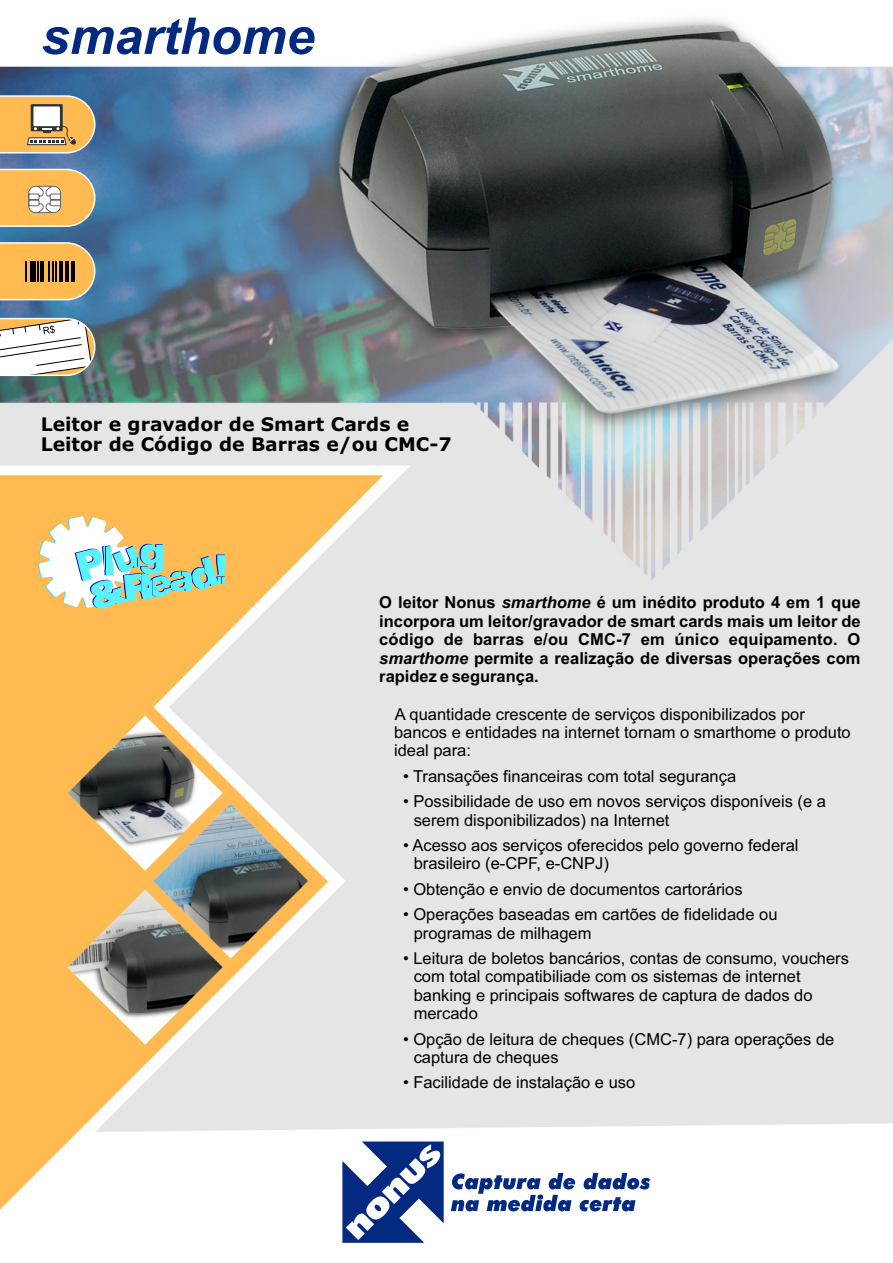
<style>
.page{position:relative;width:893px;height:1263px;background:#fff}
.page>*{position:absolute;margin:0;border:0;box-sizing:border-box;transform-origin:0 0}
.t1{font:italic 700 50.7px "Arial";color:#032a80}
.t2{font:700 18.75px/19.4px "Verdana";color:#000}
.t3{font:16.5px/18.5px "Arial";color:#000}
.t4{font:700 16.5px/18.5px "Arial";color:#000;text-align:justify}
.s1{font-style:italic}
</style>
<div class="page">
<img style="left:0;top:19px;width:893px;height:1190px">
<svg style="left:451px;top:1173px;width:199px;height:38px"></svg>
<svg style="left:342px;top:1141px;width:102px;height:102px"></svg>
<svg style="left:0;top:241px;width:96px;height:60px;background:#e3b162"></svg>
<hr style="left:25px;top:261px;width:2px;height:20px;background:#000">
<div style="left:30px;top:261px;width:5px;height:20px;background:#000"></div>
<hr style="left:37px;top:261px;width:2px;height:20px;background:#000">
<hr style="left:41px;top:261px;width:3px;height:20px;background:#000">
<hr style="left:48px;top:261px;width:2px;height:20px;background:#000">
<hr style="left:52px;top:261px;width:2px;height:20px;background:#000">
<hr style="left:55px;top:261px;width:2px;height:20px;background:#000">
<hr style="left:59px;top:261px;width:3px;height:20px;background:#000">
<hr style="left:66px;top:261px;width:3px;height:20px;background:#000">
<hr style="left:71px;top:261px;width:3px;height:20px;background:#000">
<svg style="left:0;top:95px;width:96px;height:59px;background:#dbb274"></svg>
<svg style="left:0;top:317px;width:96px;height:60px"></svg>
<svg style="left:38px;top:516px;width:188px;height:92px"></svg>
<svg style="left:0;top:168px;width:96px;height:60px;background:#e5ba77"></svg>
<h1 class="t1" style="left:41px;top:17px;width:275px">smarthome</h1>
<p class="t2" style="left:41px;top:416px;width:412px">Leitor e gravador de Smart Cards e<br>Leitor de Código de Barras e/ou CMC-7</p>
<p class="t4" style="left:379px;top:595px;width:483px">O leitor Nonus <span class="s1">smarthome</span> é um inédito produto 4 em 1 que incorpora um leitor/gravador de smart cards mais um leitor de código de barras e/ou CMC-7 em único equipamento. O <span class="s1">smarthome</span> permite a realização de diversas operações com rapidez e segurança.</p>
<p class="t3" style="left:394px;top:706px;width:458px">A quantidade crescente de serviços disponibilizados por bancos e entidades na internet tornam o smarthome o produto ideal para:</p>
<p class="t3" style="left:403px;top:768px;width:335px">• Transações financeiras com total segurança</p>
<p class="t3" style="left:414px;top:794px;width:414px;text-indent:-11px">• Possibilidade de uso em novos serviços disponíveis (e a serem disponibilizados) na Internet</p>
<p class="t3" style="left:414px;top:837px;width:386px;text-indent:-11px">• Acesso aos serviços oferecidos pelo governo federal brasileiro (e-CPF, e-CNPJ)</p>
<p class="t3" style="left:403px;top:881px;width:341px">• Obtenção e envio de documentos cartorários</p>
<p class="t3" style="left:414px;top:907px;width:365px;text-indent:-11px">• Operações baseadas em cartões de fidelidade ou programas de milhagem</p>
<p class="t3" style="left:414px;top:950px;width:437px;text-indent:-11px">• Leitura de boletos bancários, contas de consumo, vouchers com total compatibiliade com os sistemas de internet banking e principais softwares de captura de dados do mercado</p>
<p class="t3" style="left:414px;top:1031px;width:422px;text-indent:-11px">• Opção de leitura de cheques (CMC-7) para operações de captura de cheques</p>
<p class="t3" style="left:403px;top:1075px;width:234px">• Facilidade de instalação e uso</p>
</div>
